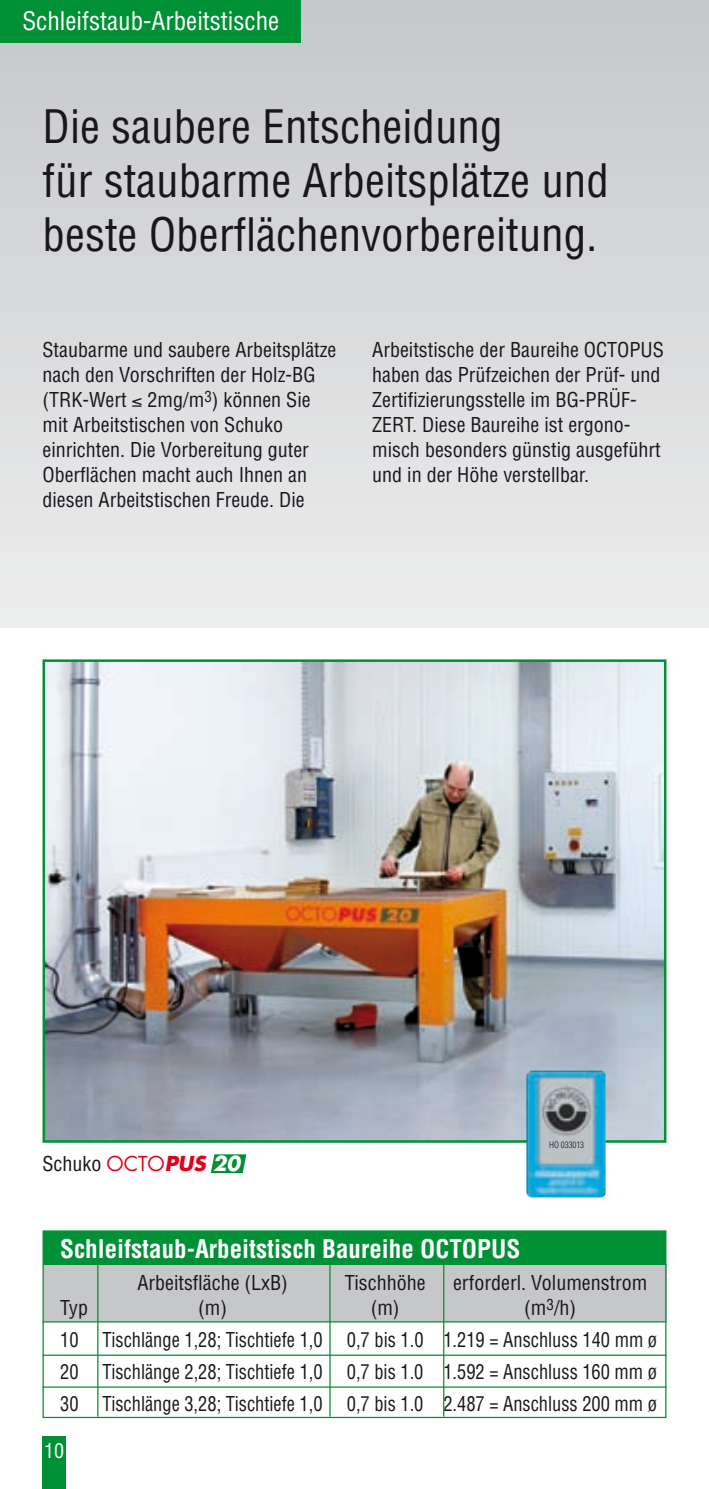
<style>
.page{position:relative;width:709px;height:1489px;background:#fff}
.page>*{position:absolute;margin:0;border:0;box-sizing:border-box;transform-origin:0 0}
.t1{font:condensed 45px/54px "Helvetica";color:#1a171c}
.t2{font:700 condensed 25px "Helvetica";color:#fff}
.t3{font:condensed 25px "Helvetica";color:#fff}
.t4{font:condensed 20px/25px "Helvetica";color:#1a171c}
.t5{font:condensed 20px "Helvetica";color:#fff}
.t6{font:300 condensed 8.75px "Helvetica";color:#1a171c}
.s1{font-family:"Futura";font-stretch:normal;color:#e2001a}
.s2{font-family:"Futura";font-weight:700;font-style:italic;font-stretch:normal;color:#e2001a}
.s3{font-family:"Futura";font-weight:700;font-style:italic;font-stretch:normal;color:#fff}
</style>
<div class="page">
<div style="left:43px;top:1436px;width:23px;height:52px;background:#009036"></div>
<svg style="left:211px;top:1154px;width:35px;height:18px"></svg>
<img style="left:46px;top:662px;width:617px;height:477px">
<div style="left:43px;top:659px;width:623px;height:483px;border:2px solid #009036"></div>
<div style="left:0;top:0;width:709px;height:627px;background:linear-gradient(to bottom,#c4c7c8,#eee)"></div>
<div style="left:0;top:0;width:300px;height:42px;background:#009036"></div>
<div style="left:43px;top:1264px;width:623px;height:57px;background:#c6c7c9"></div>
<div style="left:43px;top:1230px;width:623px;height:34px;background:#009036"></div>
<div style="left:43px;top:1230px;width:623px;height:187px;border:1px solid #009036"></div>
<hr style="left:43px;top:1321px;width:623px;height:1px;background:#009036">
<hr style="left:43px;top:1354px;width:623px;height:1px;background:#009036">
<hr style="left:43px;top:1386px;width:623px;height:1px;background:#009036">
<hr style="left:97px;top:1259px;width:1px;height:157px;background:#009036">
<hr style="left:329px;top:1259px;width:1px;height:157px;background:#009036">
<hr style="left:443px;top:1259px;width:1px;height:157px;background:#009036">
<img style="left:526px;top:1070px;width:80px;height:127px">
<p class="t3" style="left:22px;top:5px;width:258px">Schleifstaub-Arbeitstische</p>
<h1 class="t1" style="left:43px;top:99px;width:568px">Die saubere Entscheidung<br>für staubarme Arbeitsplätze und beste Oberflächenvorbereitung.</h1>
<p class="t4" style="left:43px;top:337px;width:295px">Staubarme und saubere Arbeitsplätze nach den Vorschriften der Holz-BG (TRK-Wert ≤ 2mg/m<sup>3</sup>) können Sie mit Arbeitstischen von Schuko einrichten. Die Vorbereitung guter Oberflächen macht auch Ihnen an diesen Arbeitstischen Freude. Die</p>
<p class="t4" style="left:372px;top:337px;width:293px">Arbeitstische der Baureihe OCTOPUS haben das Prüfzeichen der Prüf- und Zertifizierungsstelle im BG-PRÜF-ZERT. Diese Baureihe ist ergono&shy;misch besonders günstig ausgeführt und in der Höhe verstellbar.</p>
<p class="t4" style="left:43px;top:1151px;width:199px">Schuko <span class="s1">OCTO</span><span class="s2">PUS</span> <span class="s3">20</span></p>
<p class="t6" style="left:549px;top:1139px;width:36px">HO 033013</p>
<p class="t2" style="left:60px;top:1233px;width:461px">Schleifstaub-Arbeitstisch Baureihe OCTOPUS</p>
<p class="t4" style="left:137px;top:1269px;width:152px">Arbeitsfläche (LxB)</p>
<p class="t4" style="left:345px;top:1269px;width:82px">Tischhöhe</p>
<p class="t4" style="left:453px;top:1269px;width:196px">erforderl. Volumenstrom</p>
<p class="t4" style="left:60px;top:1294px;width:29px">Typ</p>
<p class="t4" style="left:198px;top:1294px;width:30px">(m)</p>
<p class="t4" style="left:371px;top:1294px;width:30px">(m)</p>
<p class="t4" style="left:60px;top:1290px;width:598px;line-height:32px;text-indent:464px">(m<sup>3</sup>/h)<br>10 Tischlänge 1,28; Tischtiefe 1,0 0,7 bis 1.0 1.219 = Anschluss 140 mm ø 20 Tischlänge 2,28; Tischtiefe 1,0 0,7 bis 1.0 1.592 = Anschluss 160 mm ø 30 Tischlänge 3,28; Tischtiefe 1,0 0,7 bis 1.0 2.487 = Anschluss 200 mm ø</p>
<p class="t5" style="left:44px;top:1438px;width:21px">10</p>
</div>
